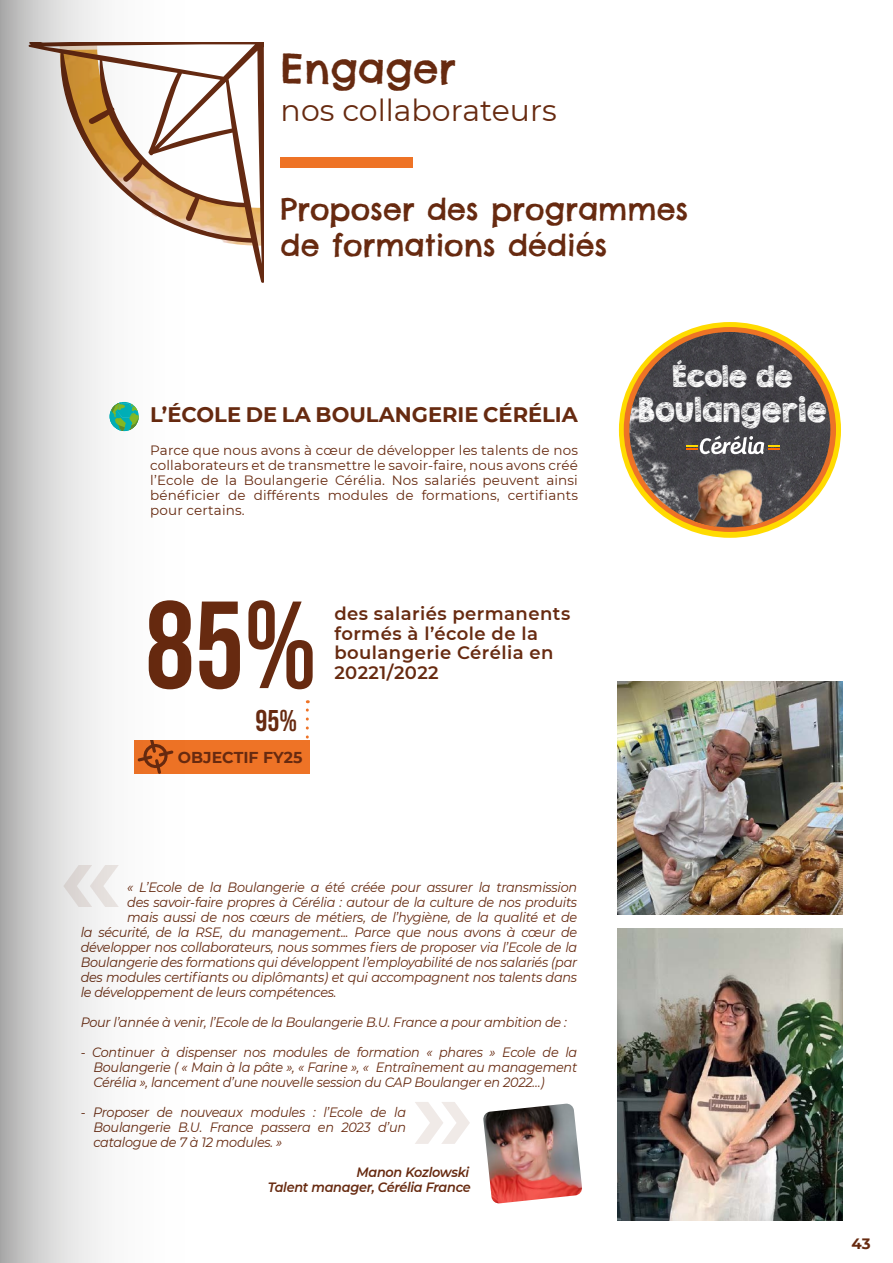
<style>
.page{position:relative;width:893px;height:1263px;background:#fff}
.page>*{position:absolute;margin:0;border:0;box-sizing:border-box;transform-origin:0 0}
.t1{font:123.6px "Bebas Neue";color:#672a10}
.t2{font:40.5px "Chelsea Market";color:#672a10}
.t3{font:33px "KG Broken Vessels Sketch";color:#fff;scale:.94 1}
.t4{font:30px/36px "Chelsea Market";color:#672a10}
.t5{font:30px "Montserrat";color:#672a10}
.t6{font:30px "Bebas Neue";color:#672a10}
.t7{font:28.5px "KG Broken Vessels Sketch";letter-spacing:-.01em;color:#fff}
.t8{font:700 21px "Montserrat";color:#672a10}
.t9{font:600 18px/19.5px "Montserrat";letter-spacing:.025em;color:#672a10}
.t10{font:700 15.75px "Montserrat";color:#672a10}
.t11{font:700 15px "Montserrat";color:#672a10}
.t12{font:italic 13.5px/15px "Montserrat";letter-spacing:-.02em;color:#672a10;text-align:justify;scale:.95 1}
.t13{font:13.5px/15px "Montserrat";letter-spacing:.01em;color:#672a10;text-align:justify}
.t14{font:italic 600 13.5px/15px "Montserrat";letter-spacing:-.02em;color:#672a10;text-align:right;scale:.95 1}
</style>
<div class="page">
<img style="left:617px;top:682px;width:225px;height:232px">
<img style="left:617px;top:929px;width:225px;height:291px">
<div style="left:281px;top:157px;width:132px;height:11px;background:#ee7326"></div>
<svg style="left:240px;top:43px;width:23px;height:240px"></svg>
<svg style="left:415px;top:1102px;width:55px;height:42px"></svg>
<img style="left:483px;top:1103px;width:99px;height:101px">
<svg style="left:619px;top:322px;width:222px;height:216px;background:#f9bc12"></svg>
<img style="left:635px;top:332px;width:195px;height:195px">
<img style="left:746px;top:333px;width:81px;height:98px">
<img style="left:719px;top:449px;width:108px;height:79px">
<img style="left:624px;top:374px;width:143px;height:151px">
<svg style="left:686px;top:435px;width:94px;height:19px"></svg>
<div style="left:134px;top:740px;width:175px;height:34px;background:#ee7326"></div>
<svg style="left:306px;top:700px;width:3px;height:37px"></svg>
<svg style="left:0;top:0;width:240px;height:1263px"></svg>
<h2 class="t2" style="left:281px;top:43px;width:177px">Engager</h2>
<h3 class="t5" style="left:281px;top:90px;width:278px">nos collaborateurs</h3>
<h3 class="t4" style="left:281px;top:191px;width:409px">Proposer des programmes de formations dédiés</h3>
<h3 class="t8" style="left:150px;top:399px;width:429px">L’ÉCOLE DE LA BOULANGERIE CÉRÉLIA</h3>
<p class="t13" style="left:150px;top:442px;width:429px">Parce que nous avons à cœur de développer les talents de nos collaborateurs et de transmettre le savoir-faire, nous avons créé l’Ecole de la Boulangerie Cérélia. Nos salariés peuvent ainsi bénéficier de différents modules de formations, certifiants pour certains.</p>
<h1 class="t1" style="left:145px;top:575px;width:173px">85%</h1>
<h3 class="t6" style="left:255px;top:703px;width:43px">95%</h3>
<p class="t10" style="left:178px;top:746px;width:126px">OBJECTIF FY25</p>
<h3 class="t9" style="left:334px;top:603px;width:237px">des salariés permanents formés à l’école de la boulangerie Cérélia en</h3>
<h3 class="t9" style="left:334px;top:662px;width:106px">20221/2022</h3>
<h3 class="t7" style="left:672px;top:360px;width:123px">École de</h3>
<h3 class="t3" style="left:638px;top:390px;width:202px">Boulangerie</h3>
<p class="t12" style="left:127px;top:879px;width:475px">« L’Ecole de la Boulangerie a été créée pour assurer la transmission</p>
<p class="t12" style="left:127px;top:894px;width:475px">des savoir-faire propres à Cérélia : autour de la culture de nos produits</p>
<p class="t12" style="left:127px;top:909px;width:475px">mais aussi de nos cœurs de métiers, de l’hygiène, de la qualité et de</p>
<p class="t12" style="left:81px;top:924px;width:524px">la sécurité, de la RSE, du management... Parce que nous avons à cœur de</p>
<p class="t12" style="left:81px;top:939px;width:524px">développer nos collaborateurs, nous sommes fiers de proposer via l’Ecole de la</p>
<p class="t12" style="left:81px;top:954px;width:524px">Boulangerie des formations qui développent l’employabilité de nos salariés (par</p>
<p class="t12" style="left:81px;top:969px;width:524px">des modules certifiants ou diplômants) et qui accompagnent nos talents dans</p>
<p class="t12" style="left:81px;top:984px;width:271px">le développement de leurs compétences.</p>
<p class="t12" style="left:81px;top:1014px;width:513px">Pour l’année à venir, l’Ecole de la Boulangerie B.U. France a pour ambition de :</p>
<p class="t12" style="left:93px;top:1044px;width:511px;text-indent:-13px">- Continuer à dispenser nos modules de formation « phares » Ecole de la Boulangerie ( « Main à la pâte », « Farine », « Entraînement au management Cérélia », lancement d’une nouvelle session du CAP Boulanger en 2022…)</p>
<p class="t12" style="left:93px;top:1104px;width:331px;text-indent:-13px">- Proposer de nouveaux modules : l’Ecole de la Boulangerie B.U. France passera en 2023 d’un catalogue de 7 à 12 modules. »</p>
<p class="t14" style="left:268px;top:1164px;width:215px">Manon Kozlowski<br>Talent manager, Cérélia France</p>
<p class="t11" style="left:851px;top:1233px;width:21px">43</p>
</div>
